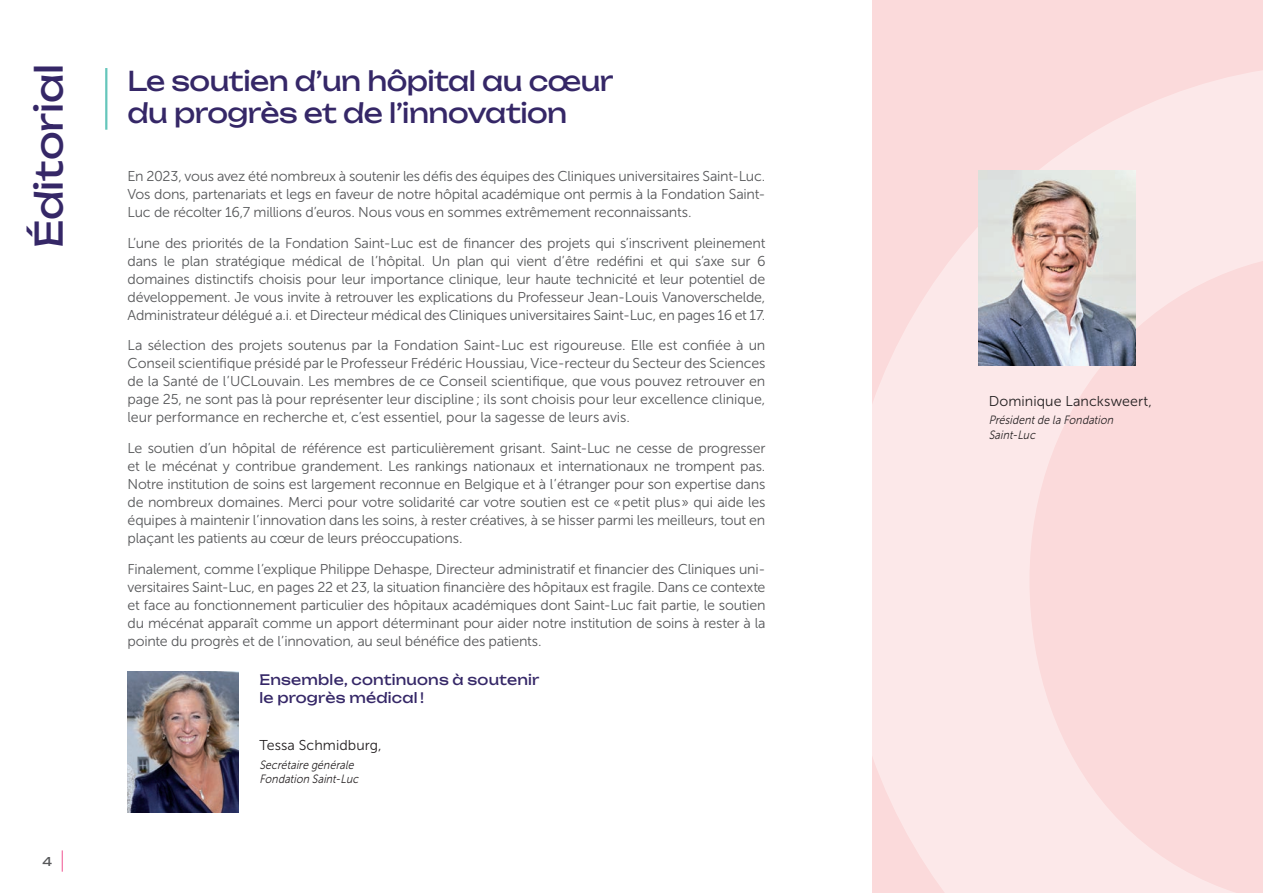
<style>
.page{position:relative;width:1263px;height:893px;background:#fff}
.page>*{position:absolute;margin:0;border:0;box-sizing:border-box;transform-origin:0 0}
.t1{font:37.5px "Unbounded";letter-spacing:-.005em;color:#352767}
.t2{font:27px/32.4px "Unbounded";letter-spacing:-.02em;color:#352767}
.t3{font:14.25px/18px "Museo Sans 300";letter-spacing:-.015em;color:#57585a;text-align:justify}
.t4{font:14.25px/18px "Unbounded";letter-spacing:.015em;color:#352767}
.t5{font:14.25px "Museo Sans 300";letter-spacing:.005em;color:#231f20}
.t6{font:italic 12px/14.4px "Museo Sans 300";color:#231f20;scale:.88 1}
.t7{font:12px "Unbounded";color:#57585a}
</style>
<div class="page">
<svg style="left:62px;top:850px;width:1px;height:22px"></svg>
<div style="left:872px;top:0;width:391px;height:893px;background:#fbdadb"></div>
<svg style="left:872px;top:71px;width:391px;height:822px"></svg>
<hr style="left:105px;top:68px;width:2px;height:62px;background:#65c6bb">
<img style="left:978px;top:170px;width:157px;height:196px">
<img style="left:128px;top:672px;width:110px;height:140px">
<h1 class="t1" style="left:19px;top:248px;width:186px;rotate:-90deg">Éditorial</h1>
<p class="t7" style="left:43px;top:852px;width:11px">4</p>
<h2 class="t2" style="left:128px;top:62px;width:487px">Le soutien d’un hôpital au cœur du progrès et de l’innovation</h2>
<p class="t3" style="left:128px;top:167px;width:639px">En 2023, vous avez été nombreux à soutenir les défis des équipes des Cliniques universitaires Saint-Luc.<br>Vos dons, partenariats et legs en faveur de notre hôpital académique ont permis à la Fondation Saint-Luc de récolter 16,7 millions d’euros. Nous vous en sommes extrêmement reconnaissants.</p>
<p class="t3" style="left:128px;top:234px;width:639px">L’une des priorités de la Fondation Saint-Luc est de financer des projets qui s’inscrivent pleinement dans le plan stratégique médical de l’hôpital. Un plan qui vient d’être redéfini et qui s’axe sur 6 domaines distinctifs choisis pour leur importance clinique, leur haute technicité et leur potentiel de développement. Je vous invite à retrouver les explications du Professeur Jean-Louis Vanoverschelde, Administrateur délégué a.i. et Directeur médical des Cliniques universitaires Saint-Luc, en pages 16 et 17.</p>
<p class="t3" style="left:128px;top:336px;width:639px">La sélection des projets soutenus par la Fondation Saint-Luc est rigoureuse. Elle est confiée à un Conseil scientifique présidé par le Professeur Frédéric Houssiau, Vice-recteur du Secteur des Sciences de la Santé de l’UCLouvain. Les membres de ce Conseil scientifique, que vous pouvez retrouver en page 25, ne sont pas là pour représenter leur discipline ; ils sont choisis pour leur excellence clinique, leur performance en recherche et, c’est essentiel, pour la sagesse de leurs avis.</p>
<p class="t3" style="left:128px;top:439px;width:639px">Le soutien d’un hôpital de référence est particulièrement grisant. Saint-Luc ne cesse de progresser et le mécénat y contribue grandement. Les rankings nationaux et internationaux ne trompent pas.<br>Notre institution de soins est largement reconnue en Belgique et à l’étranger pour son expertise dans de nombreux domaines. Merci pour votre solidarité car votre soutien est ce «petit plus» qui aide les équipes à maintenir l’innovation dans les soins, à rester créatives, à se hisser parmi les meilleurs, tout en plaçant les patients au cœur de leurs préoccupations.</p>
<p class="t3" style="left:128px;top:560px;width:639px">Finalement, comme l’explique Philippe Dehaspe, Directeur administratif et financier des Cliniques uni&shy;versitaires Saint-Luc, en pages 22 et 23, la situation financière des hôpitaux est fragile. Dans ce contexte et face au fonctionnement particulier des hôpitaux académiques dont Saint-Luc fait partie, le soutien du mécénat apparaît comme un apport déterminant pour aider notre institution de soins à rester à la pointe du progrès et de l’innovation, au seul bénéfice des patients.</p>
<p class="t4" style="left:259px;top:670px;width:282px">Ensemble, continuons à soutenir le progrès médical !</p>
<p class="t5" style="left:259px;top:737px;width:124px">Tessa Schmidburg,</p>
<p class="t6" style="left:259px;top:757px;width:117px">Secrétaire générale<br>Fondation Saint-Luc</p>
<p class="t5" style="left:989px;top:393px;width:165px">Dominique Lancksweert,</p>
<p class="t6" style="left:989px;top:413px;width:146px">Présidentde la Fondation<br>Saint-Luc</p>
</div>
